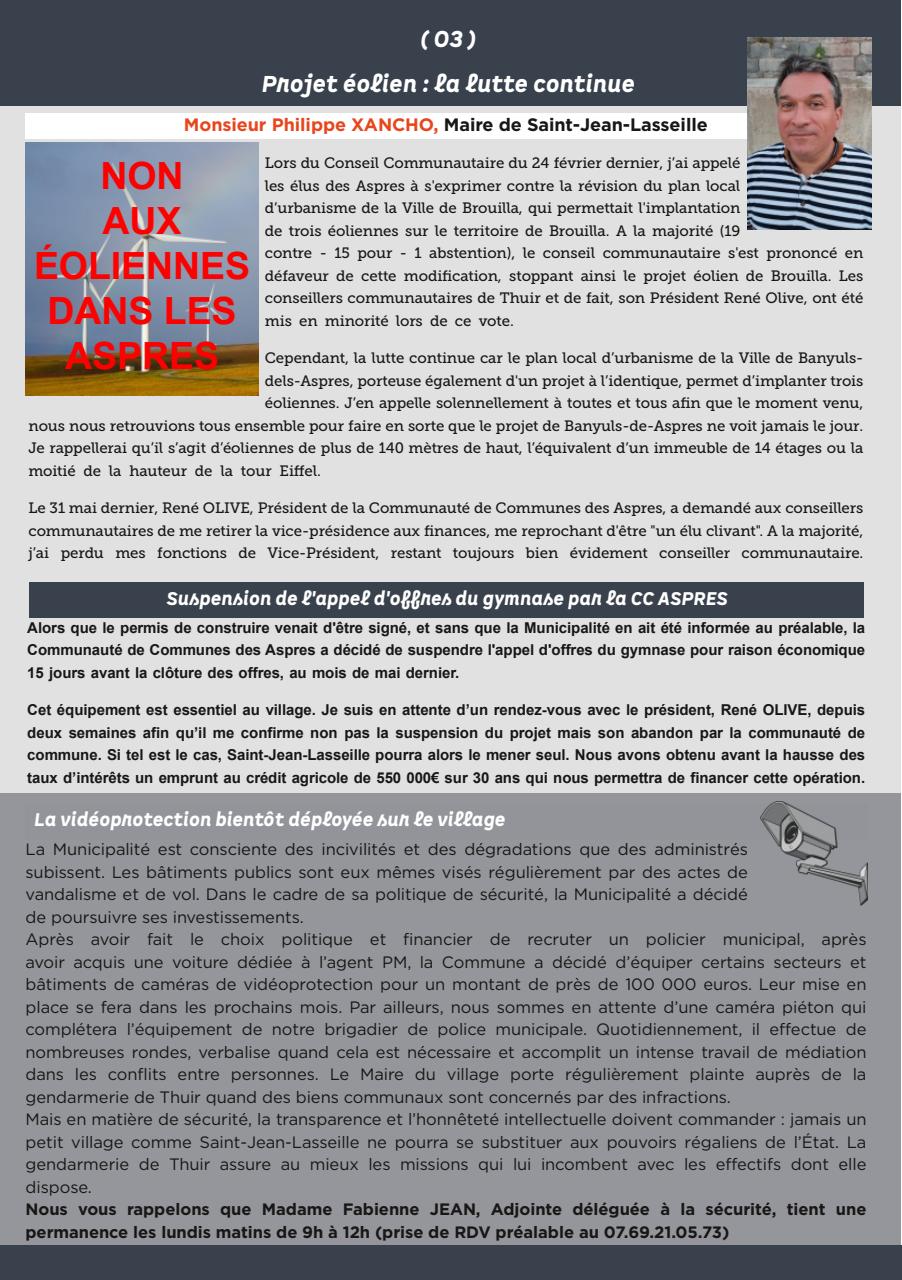
<style>
.page{position:relative;width:902px;height:1280px;background:#fff}
.page>*{position:absolute;margin:0;border:0;box-sizing:border-box;transform-origin:0 0}
.t1{font:700 37.5px/45px "Arial";color:#f00;text-align:center}
.t2{font:italic 900 22.5px/45px "Spock Ess Alt 2";letter-spacing:-.005em;color:#fff;text-align:center}
.t3{font:italic 900 18px "Spock Ess Alt 2";letter-spacing:-.005em;color:#fff}
.t4{font:700 18px "Gotham HTF";color:#181715}
.t5{font:16.5px/22.5px "Gotham HTF";letter-spacing:-.005em;color:#181715}
.t6{font:700 16.5px/22.5px "Gotham HTF";letter-spacing:-.005em;color:#181715}
.t7{font:15px/22.5px "Museo Slab 500";letter-spacing:-.005em;color:#181715}
.t8{font:700 15px/22.5px "Arial";letter-spacing:-.005em;color:#181715;text-align:justify}
.s1{color:#e8461d}
</style>
<div class="page">
<div style="left:0;top:788px;width:900px;height:467px;background:#93949a"></div>
<div style="left:0;top:91px;width:900px;height:702px;background:#e1e1e1"></div>
<div style="left:0;top:0;width:900px;height:106px;background:#38414c"></div>
<div style="left:0;top:1246px;width:901px;height:34px;background:#38414c"></div>
<div style="left:29px;top:582px;width:835px;height:36px;background:#38414c"></div>
<img style="left:26px;top:143px;width:232px;height:253px">
<img style="left:760px;top:801px;width:107px;height:104px">
<div style="left:26px;top:113px;width:841px;height:25px;background:#fff"></div>
<img style="left:747px;top:38px;width:124px;height:192px">
<h2 class="t2" style="left:261px;top:17px;width:374px">(03)<br>Projet éolien : la lutte continue</h2>
<p class="t4" style="left:184px;top:115px;width:525px"><span class="s1">Monsieur Philippe XANCHO,</span> Maire de Saint-Jean-Lasseille</p>
<p class="t7" style="left:265px;top:152px;width:600px">Lors du Conseil Communautaire du 24 février dernier, j’ai appelé<br>les élus des Aspres à s'exprimer contre la révision du plan local<br>d’urbanisme de la Ville de Brouilla, qui permettait l'implantation<br>de trois éoliennes sur le territoire de Brouilla. A la majorité (19<br>contre - 15 pour - 1 abstention), le conseil communautaire s'est prononcé en défaveur de cette modification, stoppant ainsi le projet éolien de Brouilla. Les conseillers communautaires de Thuir et de fait, son Président René Olive, ont été mis en minorité lors de ce vote.</p>
<p class="t7" style="left:265px;top:347px;width:600px">Cependant, la lutte continue car le plan local d’urbanisme de la Ville de Banyuls-</p>
<p class="t7" style="left:265px;top:369px;width:600px">dels-Aspres, porteuse également d'un projet à l’identique, permet d’implanter trois</p>
<p class="t7" style="left:265px;top:392px;width:600px">éoliennes. J’en appelle solennellement à toutes et tous afin que le moment venu,</p>
<p class="t7" style="left:28px;top:414px;width:836px">nous nous retrouvions tous ensemble pour faire en sorte que le projet de Banyuls-de-Aspres ne voit jamais le jour.</p>
<p class="t7" style="left:28px;top:437px;width:836px">Je rappellerai qu’il s’agit d’éoliennes de plus de 140 mètres de haut, l’équivalent d’un immeuble de 14 étages ou la</p>
<p class="t7" style="left:28px;top:459px;width:294px">moitié de la hauteur de la tour Eiffel.</p>
<p class="t7" style="left:28px;top:497px;width:836px;text-align:justify">Le 31 mai dernier, René OLIVE, Président de la Communauté de Communes des Aspres, a demandé aux conseillers communautaires de me retirer la vice-présidence aux finances, me reprochant d'être "un élu clivant". A la majorité, j’ai perdu mes fonctions de Vice-Président, restant toujours bien évidement conseiller communautaire.</p>
<h1 class="t1" style="left:34px;top:153px;width:217px">NON<br>AUX<br>ÉOLIENNES<br>DANS LES<br>ASPRES</h1>
<p class="t3" style="left:166px;top:586px;width:563px">Suspension de l'appel d'offres du gymnase par la CC ASPRES</p>
<p class="t8" style="left:27px;top:616px;width:839px">Alors que le permis de construire venait d'être signé, et sans que la Municipalité en ait été informée au préalable, la Communauté de Communes des Aspres a décidé de suspendre l'appel d'offres du gymnase pour raison économique 15 jours avant la clôture des offres, au mois de mai dernier.</p>
<p class="t8" style="left:27px;top:699px;width:839px">Cet équipement est essentiel au village. Je suis en attente d’un rendez-vous avec le président, René OLIVE, depuis deux semaines afin qu’il me confirme non pas la suspension du projet mais son abandon par la communauté de commune. Si tel est le cas, Saint-Jean-Lasseille pourra alors le mener seul. Nous avons obtenu avant la hausse des taux d’intérêts un emprunt au crédit agricole de 550 000€ sur 30 ans qui nous permettra de financer cette opération.</p>
<p class="t3" style="left:34px;top:807px;width:473px">La vidéoprotection bientôt déployée sur le village</p>
<p class="t5" style="left:26px;top:838px;width:842px">La Municipalité est consciente des incivilités et des dégradations que des administrés<br>subissent. Les bâtiments publics sont eux mêmes visés régulièrement par des actes de<br>vandalisme et de vol. Dans le cadre de sa politique de sécurité, la Municipalité a décidé<br>de poursuivre ses investissements.<br>Après avoir fait le choix politique et financier de recruter un policier municipal, après avoir acquis une voiture dédiée à l’agent PM, la Commune a décidé d’équiper certains secteurs et bâtiments de caméras de vidéoprotection pour un montant de près de 100 000 euros. Leur mise en place se fera dans les prochains mois. Par ailleurs, nous sommes en attente d’une caméra piéton qui complétera l’équipement de notre brigadier de police municipale. Quotidiennement, il effectue de nombreuses rondes, verbalise quand cela est nécessaire et accomplit un intense travail de médiation dans les conflits entre personnes. Le Maire du village porte régulièrement plainte auprès de la gendarmerie de Thuir quand des biens communaux sont concernés par des infractions.<br>Mais en matière de sécurité, la transparence et l’honnêteté intellectuelle doivent commander : jamais un petit village comme Saint-Jean-Lasseille ne pourra se substituer aux pouvoirs régaliens de l’État. La gendarmerie de Thuir assure au mieux les missions qui lui incombent avec les effectifs dont elle dispose.</p>
<p class="t6" style="left:26px;top:1198px;width:842px">Nous vous rappelons que Madame Fabienne JEAN, Adjointe déléguée à la sécurité, tient une permanence les lundis matins de 9h à 12h (prise de RDV préalable au 07.69.21.05.73)</p>
</div>
